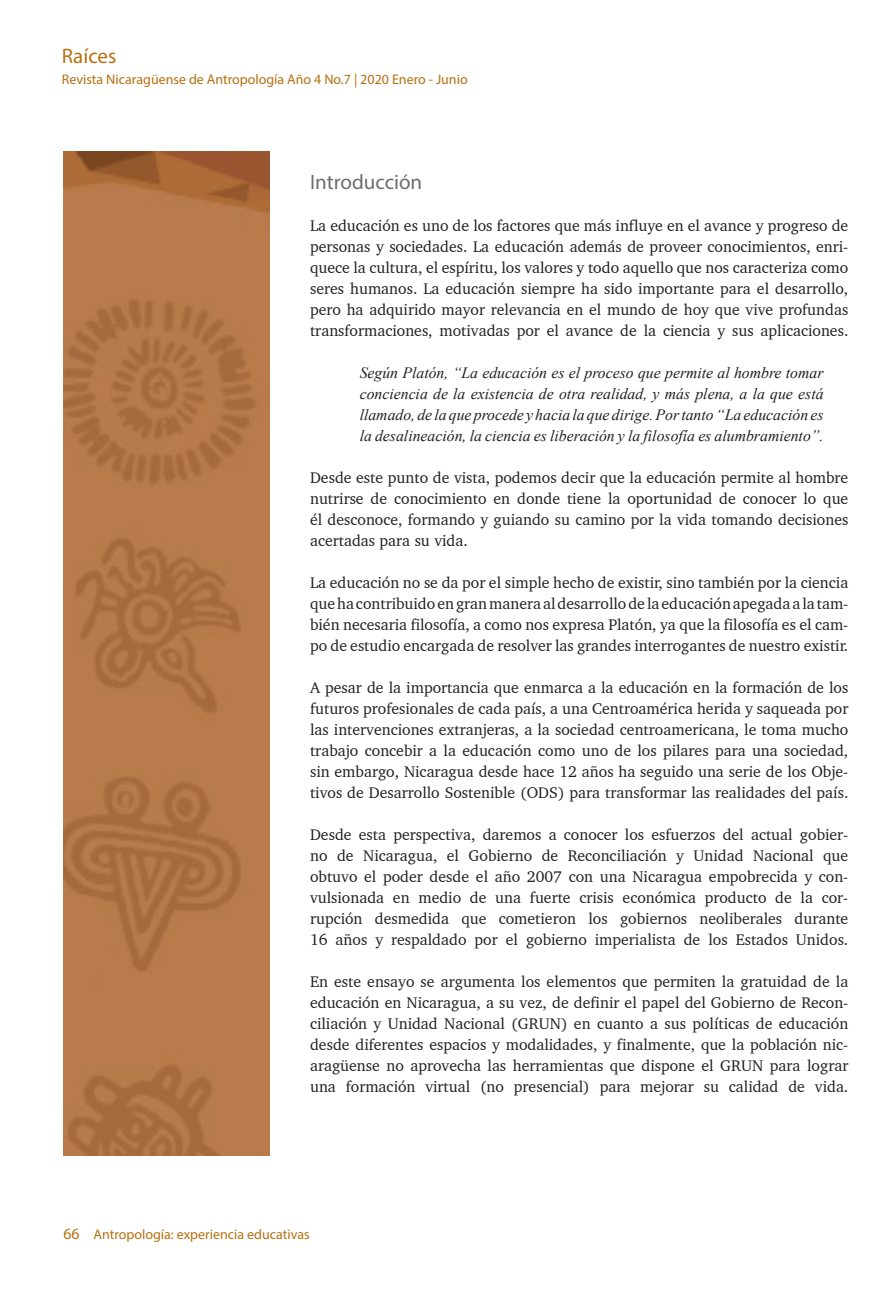
<style>
.page{position:relative;width:893px;height:1290px;background:#fff}
.page>*{position:absolute;margin:0;border:0;box-sizing:border-box;transform-origin:0 0}
.t1{font:21px "Myriad Pro";color:#6c6d70}
.t2{font:21px "Myriad Pro";color:#b7700f}
.t3{font:15.75px/21px "Charter BT";color:#231f20;text-align:justify}
.t4{font:italic 15.75px/21px "Times New Roman";color:#231f20;text-align:justify}
.t5{font:14px "Myriad Pro";color:#b7700f}
.s1{font-size:15.75px}
</style>
<div class="page">
<img style="left:63px;top:152px;width:206px;height:1003px">
<h1 class="t2" style="left:62px;top:43px;width:56px">Raíces</h1>
<p class="t5" style="left:62px;top:71px;width:407px">Revista Nicaragüense de Antropología Año 4 No.7 | 2020 Enero - Junio</p>
<p class="t1" style="left:310px;top:169px;width:114px">Introducción</p>
<p class="t3" style="left:310px;top:215px;width:540px">La educación es uno de los factores que más influye en el avance y progreso de personas y sociedades. La educación además de proveer conocimientos, enri&shy;quece la cultura, el espíritu, los valores y todo aquello que nos caracteriza como seres humanos. La educación siempre ha sido importante para el desarrollo, pero ha adquirido mayor relevancia en el mundo de hoy que vive profundas transformaciones, motivadas por el avance de la ciencia y sus aplicaciones.</p>
<p class="t4" style="left:360px;top:362px;width:465px">Según Platón, “La educación es el proceso que permite al hombre tomar conciencia de la existencia de otra realidad, y más plena, a la que está llamado, de la que procede y hacia la que dirige. Por tanto “La educación es la desalineación, la ciencia es liberación y la filosofía es alumbramiento”.</p>
<p class="t3" style="left:310px;top:467px;width:540px">Desde este punto de vista, podemos decir que la educación permite al hombre nutrirse de conocimiento en donde tiene la oportunidad de conocer lo que él desconoce, formando y guiando su camino por la vida tomando decisiones acertadas para su vida.</p>
<p class="t3" style="left:310px;top:572px;width:540px">La educación no se da por el simple hecho de existir, sino también por la ciencia que ha contribuido en gran manera al desarrollo de la educación apegada a la tam&shy;bién necesaria filosofía, a como nos expresa Platón, ya que la filosofía es el cam&shy;po de estudio encargada de resolver las grandes interrogantes de nuestro existir.</p>
<p class="t3" style="left:310px;top:677px;width:540px">A pesar de la importancia que enmarca a la educación en la formación de los futuros profesionales de cada país, a una Centroamérica herida y saqueada por las intervenciones extranjeras, a la sociedad centroamericana, le toma mucho trabajo concebir a la educación como uno de los pilares para una sociedad, sin embargo, Nicaragua desde hace 12 años ha seguido una serie de los Obje&shy;tivos de Desarrollo Sostenible (ODS) para transformar las realidades del país.</p>
<p class="t3" style="left:310px;top:824px;width:540px">Desde esta perspectiva, daremos a conocer los esfuerzos del actual gobier&shy;no de Nicaragua, el Gobierno de Reconciliación y Unidad Nacional que obtuvo el poder desde el año 2007 con una Nicaragua empobrecida y con&shy;vulsionada en medio de una fuerte crisis económica producto de la cor&shy;rupción desmedida que cometieron los gobiernos neoliberales durante 16 años y respaldado por el gobierno imperialista de los Estados Unidos.</p>
<p class="t3" style="left:310px;top:971px;width:540px">En este ensayo se argumenta los elementos que permiten la gratuidad de la educación en Nicaragua, a su vez, de definir el papel del Gobierno de Recon&shy;ciliación y Unidad Nacional (GRUN) en cuanto a sus políticas de educación desde diferentes espacios y modalidades, y finalmente, que la población nic&shy;aragüense no aprovecha las herramientas que dispone el GRUN para lograr una formación virtual (no presencial) para mejorar su calidad de vida.</p>
<p class="t5" style="left:63px;top:1226px;width:248px"><span class="s1">66</span> Antropología: experiencia educativas</p>
</div>
